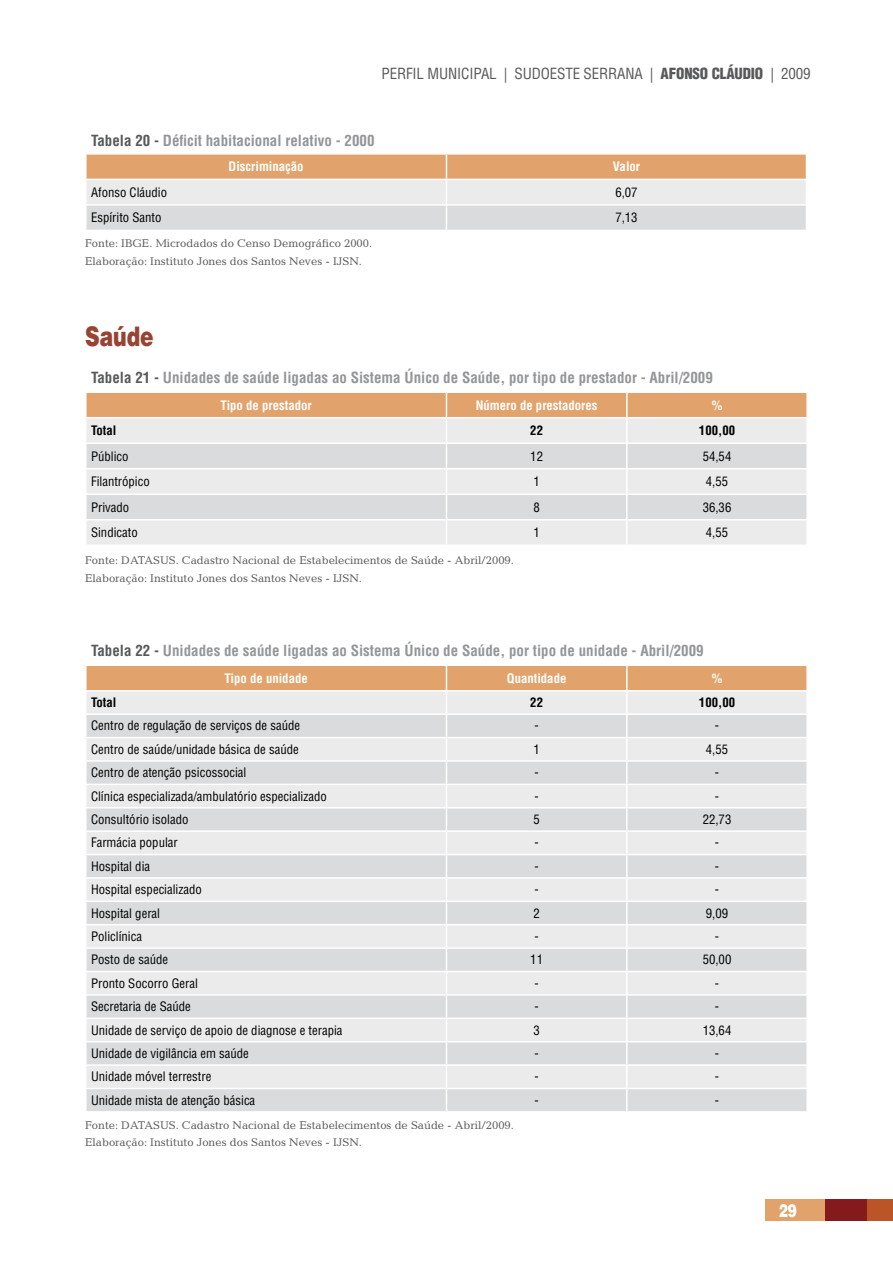
<style>
.page{position:relative;width:893px;height:1276px;background:#fff}
.page>*{position:absolute;margin:0;border:0;box-sizing:border-box;transform-origin:0 0}
.t1{font:900 27px "Helvetica LT Std";color:#984435;scale:.75 1}
.t2{font:900 18px "Helvetica LT Std";color:#fff;scale:.75 1}
.t3{font:700 condensed 15px "Helvetica LT Std";color:#939598}
.t4{font:condensed 15px "Helvetica LT Std";letter-spacing:-.01em;color:#58595b}
.t5{font:900 condensed 15px "Helvetica LT Std";letter-spacing:-.01em;color:#58595b}
.t6{font:condensed 12.75px "Helvetica LT Std";color:#000}
.t7{font:700 condensed 12.75px "Helvetica LT Std";color:#fff}
.t8{font:700 condensed 12.75px "Helvetica LT Std";color:#000}
.t9{font:11.25px/17.7px "Candida Std";color:#58595b}
.s1{font-weight:400}
.s2{color:#58595b}
</style>
<div class="page">
<div style="left:766px;top:1199px;width:59px;height:21px;background:#e2a26b"></div>
<div style="left:825px;top:1199px;width:42px;height:21px;background:#851a1d"></div>
<div style="left:867px;top:1199px;width:26px;height:21px;background:#bb5427"></div>
<svg style="left:86px;top:154px;width:721px;height:76px;background:#e3d0bf"></svg>
<svg style="left:86px;top:392px;width:721px;height:152px;background:#e5dbd3"></svg>
<hr style="left:627px;top:519px;width:181px;height:1px;background:#fff">
<hr style="left:626px;top:520px;width:2px;height:24px;background:#fff">
<hr style="left:806px;top:520px;width:2px;height:24px;background:#fff">
<svg style="left:86px;top:665px;width:721px;height:446px;background:#e4e1df"></svg>
<hr style="left:627px;top:1087px;width:181px;height:2px;background:#fff">
<hr style="left:626px;top:1089px;width:2px;height:22px;background:#fff">
<hr style="left:806px;top:1089px;width:2px;height:22px;background:#fff">
<p class="t4" style="left:382px;top:64px;width:143px">PERFIL MUNICIPAL | sudoeste</p>
<p class="t4" style="left:584px;top:64px;width:10px">serrana</p>
<p class="t5" style="left:650px;top:64px;width:162px"><span class="s1">|</span> AFONSO CLÁUDIO <span class="s1">| 2009</span></p>
<p class="t3" style="left:91px;top:132px;width:285px"><span class="s2">Tabela 20 -</span> Déficit habitacional relativo - 2000</p>
<p class="t7" style="left:229px;top:159px;width:77px">Discriminação</p>
<p class="t7" style="left:613px;top:159px;width:29px">Valor</p>
<p class="t6" style="left:91px;top:184px;width:78px">Afonso Cláudio</p>
<p class="t6" style="left:615px;top:184px;width:24px">6,07</p>
<p class="t6" style="left:91px;top:210px;width:72px">Espírito Santo</p>
<p class="t6" style="left:615px;top:210px;width:24px">7,13</p>
<p class="t9" style="left:85px;top:234px;width:289px">Fonte: IBGE. Microdados do Censo Demográfico 2000.<br>Elaboração: Instituto Jones dos Santos Neves - IJSN.</p>
<h1 class="t1" style="left:85px;top:318px;width:93px">Saúde</h1>
<p class="t3" style="left:91px;top:368px;width:623px"><span class="s2">Tabela 21 -</span> Unidades de saúde ligadas ao Sistema Único de Saúde, por tipo de prestador - Abril/2009</p>
<p class="t7" style="left:221px;top:397px;width:93px">Tipo de prestador</p>
<p class="t7" style="left:476px;top:397px;width:123px">Número de prestadores</p>
<p class="t7" style="left:712px;top:397px;width:12px">%</p>
<p class="t8" style="left:91px;top:422px;width:27px">Total</p>
<p class="t8" style="left:530px;top:422px;width:14px">22</p>
<p class="t8" style="left:699px;top:422px;width:38px">100,00</p>
<p class="t6" style="left:91px;top:448px;width:39px">Público</p>
<p class="t6" style="left:530px;top:448px;width:14px">12</p>
<p class="t6" style="left:703px;top:448px;width:30px">54,54</p>
<p class="t6" style="left:91px;top:473px;width:60px">Filantrópico</p>
<p class="t6" style="left:533px;top:473px;width:8px">1</p>
<p class="t6" style="left:706px;top:473px;width:24px">4,55</p>
<p class="t6" style="left:91px;top:499px;width:40px">Privado</p>
<p class="t6" style="left:533px;top:499px;width:8px">8</p>
<p class="t6" style="left:703px;top:499px;width:30px">36,36</p>
<p class="t6" style="left:91px;top:524px;width:48px">Sindicato</p>
<p class="t6" style="left:533px;top:524px;width:8px">1</p>
<p class="t6" style="left:706px;top:524px;width:24px">4,55</p>
<p class="t9" style="left:85px;top:551px;width:430px">Fonte: DATASUS. Cadastro Nacional de Estabelecimentos de Saúde - Abril/2009.<br>Elaboração: Instituto Jones dos Santos Neves - IJSN.</p>
<p class="t3" style="left:91px;top:641px;width:614px"><span class="s2">Tabela 22 -</span> Unidades de saúde ligadas ao Sistema Único de Saúde, por tipo de unidade - Abril/2009</p>
<p class="t7" style="left:224px;top:670px;width:85px">Tipo de unidade</p>
<p class="t7" style="left:507px;top:670px;width:61px">Quantidade</p>
<p class="t7" style="left:712px;top:670px;width:12px">%</p>
<p class="t8" style="left:91px;top:694px;width:27px">Total</p>
<p class="t8" style="left:530px;top:694px;width:14px">22</p>
<p class="t8" style="left:699px;top:694px;width:38px">100,00</p>
<p class="t6" style="left:91px;top:718px;width:211px">Centro de regulação de serviços de saúde</p>
<p class="t6" style="left:534px;top:718px;width:6px">-</p>
<p class="t6" style="left:715px;top:718px;width:6px">-</p>
<p class="t6" style="left:91px;top:741px;width:209px">Centro de saúde/unidade básica de saúde</p>
<p class="t6" style="left:533px;top:741px;width:8px">1</p>
<p class="t6" style="left:706px;top:741px;width:24px">4,55</p>
<p class="t6" style="left:91px;top:764px;width:157px">Centro de atenção psicossocial</p>
<p class="t6" style="left:534px;top:764px;width:6px">-</p>
<p class="t6" style="left:715px;top:764px;width:6px">-</p>
<p class="t6" style="left:91px;top:788px;width:237px">Clínica especializada/ambulatório especializado</p>
<p class="t6" style="left:534px;top:788px;width:6px">-</p>
<p class="t6" style="left:715px;top:788px;width:6px">-</p>
<p class="t6" style="left:91px;top:811px;width:99px">Consultório isolado</p>
<p class="t6" style="left:533px;top:811px;width:8px">5</p>
<p class="t6" style="left:703px;top:811px;width:30px">22,73</p>
<p class="t6" style="left:91px;top:835px;width:88px">Farmácia popular</p>
<p class="t6" style="left:534px;top:835px;width:6px">-</p>
<p class="t6" style="left:715px;top:835px;width:6px">-</p>
<p class="t6" style="left:91px;top:858px;width:61px">Hospital dia</p>
<p class="t6" style="left:534px;top:858px;width:6px">-</p>
<p class="t6" style="left:715px;top:858px;width:6px">-</p>
<p class="t6" style="left:91px;top:881px;width:112px">Hospital especializado</p>
<p class="t6" style="left:534px;top:881px;width:6px">-</p>
<p class="t6" style="left:715px;top:881px;width:6px">-</p>
<p class="t6" style="left:91px;top:905px;width:71px">Hospital geral</p>
<p class="t6" style="left:533px;top:905px;width:8px">2</p>
<p class="t6" style="left:706px;top:905px;width:24px">9,09</p>
<p class="t6" style="left:91px;top:928px;width:52px">Policlínica</p>
<p class="t6" style="left:534px;top:928px;width:6px">-</p>
<p class="t6" style="left:715px;top:928px;width:6px">-</p>
<p class="t6" style="left:91px;top:951px;width:79px">Posto de saúde</p>
<p class="t6" style="left:530px;top:951px;width:14px">11</p>
<p class="t6" style="left:703px;top:951px;width:30px">50,00</p>
<p class="t6" style="left:91px;top:975px;width:108px">Pronto Socorro Geral</p>
<p class="t6" style="left:534px;top:975px;width:6px">-</p>
<p class="t6" style="left:715px;top:975px;width:6px">-</p>
<p class="t6" style="left:91px;top:998px;width:101px">Secretaria de Saúde</p>
<p class="t6" style="left:534px;top:998px;width:6px">-</p>
<p class="t6" style="left:715px;top:998px;width:6px">-</p>
<p class="t6" style="left:91px;top:1022px;width:253px">Unidade de serviço de apoio de diagnose e terapia</p>
<p class="t6" style="left:533px;top:1022px;width:8px">3</p>
<p class="t6" style="left:703px;top:1022px;width:30px">13,64</p>
<p class="t6" style="left:91px;top:1045px;width:159px">Unidade de vigilância em saúde</p>
<p class="t6" style="left:534px;top:1045px;width:6px">-</p>
<p class="t6" style="left:715px;top:1045px;width:6px">-</p>
<p class="t6" style="left:91px;top:1068px;width:122px">Unidade móvel terrestre</p>
<p class="t6" style="left:534px;top:1068px;width:6px">-</p>
<p class="t6" style="left:715px;top:1068px;width:6px">-</p>
<p class="t6" style="left:91px;top:1092px;width:166px">Unidade mista de atenção básica</p>
<p class="t6" style="left:534px;top:1092px;width:6px">-</p>
<p class="t6" style="left:715px;top:1092px;width:6px">-</p>
<p class="t9" style="left:85px;top:1116px;width:430px">Fonte: DATASUS. Cadastro Nacional de Estabelecimentos de Saúde - Abril/2009.<br>Elaboração: Instituto Jones dos Santos Neves - IJSN.</p>
<h2 class="t2" style="left:779px;top:1199px;width:26px">29</h2>
</div>
